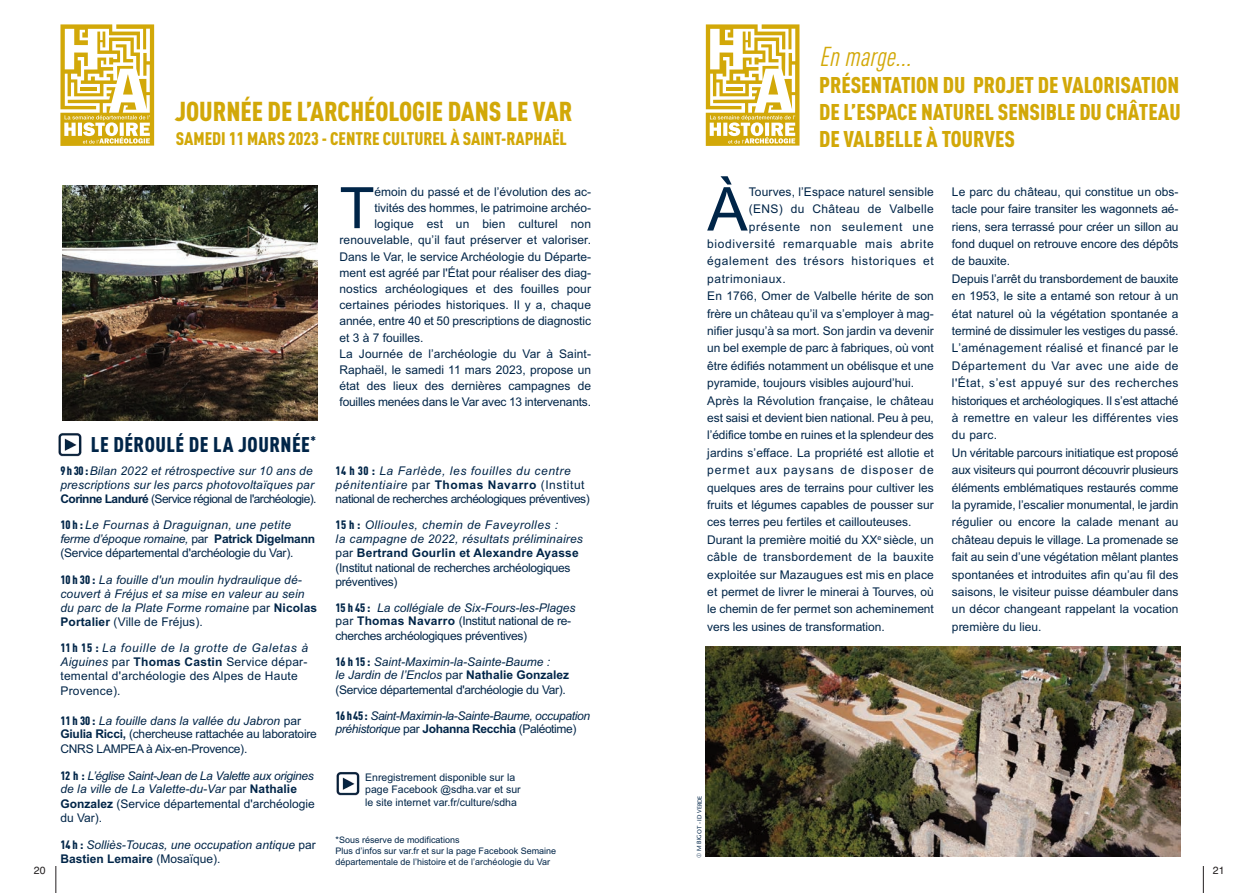
<style>
.page{position:relative;width:1259px;height:893px;background:#fff}
.page>*{position:absolute;margin:0;border:0;box-sizing:border-box;transform-origin:0 0}
.t1{font:60.6px "Arial";color:#002548}
.t2{font:57.15px "Arial";color:#002548}
.t3{font:900 27px "DIN Cond";color:#d2a808}
.t4{font:italic 27px "DIN Cond";color:#d2a808}
.t5{font:900 22.5px/27px "DIN Cond";color:#d2a808;text-align:justify}
.t6{font:900 21px "DIN Cond";letter-spacing:.025em;color:#002548}
.t7{font:900 18px "DIN Cond";color:#d2a808}
.t8{font:12px/17.4px "Arial";color:#002548;text-align:justify}
.t9{font:italic 12px/14px "Arial";letter-spacing:.01em;color:#002548}
.t10{font:12px/14.4px "Arial";letter-spacing:-.025em;color:#002548}
.t11{font:italic 12px/14.1px "Arial";letter-spacing:-.03em;color:#002548}
.t12{font:12px/14.1px "Arial";letter-spacing:-.035em;color:#002548}
.t13{font:12px/14.1px "Arial";letter-spacing:.02em;color:#002548}
.t14{font:12px/14.1px "Arial";letter-spacing:-.02em;color:#002548}
.t15{font:12px "Arial";letter-spacing:.055em;color:#002548}
.t16{font:italic 12px "Arial";letter-spacing:.035em;color:#002548}
.t17{font:12px "Arial";letter-spacing:.03em;color:#002548}
.t18{font:12px "Arial";letter-spacing:.045em;color:#002548}
.t19{font:10.5px "Arial";color:#002548}
.t20{font:10.5px "Helvetica";color:#231f20}
.t21{font:9px/10.8px "Arial";color:#002548}
.t22{font:6px "Stone Sans";color:#002548}
.s1{font-family:"DIN Cond";font-weight:900}
.s2{font-style:italic}
.s3{font-weight:700}
.s4{font-family:"DIN Cond";font-weight:900;font-style:normal}
.s5{font-style:normal}
.s6{font-weight:700;font-style:normal}
.s7{font-family:"DIN Cond"}
</style>
<div class="page">
<svg style="left:1203px;top:866px;width:1px;height:27px"></svg>
<svg style="left:56px;top:866px;width:1px;height:27px"></svg>
<img style="left:63px;top:186px;width:254px;height:234px">
<img style="left:706px;top:647px;width:474px;height:209px">
<svg style="left:60px;top:24px;width:94px;height:122px"></svg>
<svg style="left:706px;top:24px;width:93px;height:122px"></svg>
<img style="left:336px;top:772px;width:24px;height:24px">
<img style="left:58px;top:433px;width:24px;height:24px">
<p class="t3" style="left:175px;top:102px;width:399px">JOURNÉE DE L’ARCHÉOLOGIE DANS LE VAR</p>
<p class="t7" style="left:176px;top:132px;width:392px">SAMEDI 11 MARS 2023 - CENTRE CULTUREL À SAINT-RAPHAËL</p>
<p class="t4" style="left:819px;top:47px;width:99px">En marge...</p>
<p class="t5" style="left:819px;top:73px;width:363px">PRÉSENTATION DU PROJET DE VALORISATION DE L’ESPACE NATUREL SENSIBLE DU CHÂTEAU DE VALBELLE À TOURVES</p>
<p class="t1" style="left:707px;top:187px;width:42px">À</p>
<p class="t8" style="left:748px;top:184px;width:187px">Tourves, l’Espace naturel sensible</p>
<p class="t2" style="left:339px;top:187px;width:36px">T</p>
<p class="t8" style="left:374px;top:184px;width:218px">émoin du passé et de l’évolution des ac-</p>
<p class="t8" style="left:952px;top:184px;width:228px">Le parc du château, qui constitue un obs&shy;tacle pour faire transiter les wagonnets aé&shy;riens, sera terrassé pour créer un sillon au fond duquel on retrouve encore des dépôts de bauxite.</p>
<p class="t8" style="left:952px;top:271px;width:228px">Depuis l’arrêt du transbordement de bauxite en 1953, le site a entamé son retour à un état naturel où la végétation spontanée a terminé de dissimuler les vestiges du passé.</p>
<p class="t8" style="left:952px;top:341px;width:228px">L’aménagement réalisé et financé par le Département du Var avec une aide de l'État, s’est appuyé sur des recherches historiques et archéologiques. Il s’est attaché à remettre en valeur les différentes vies du parc.</p>
<p class="t8" style="left:952px;top:445px;width:228px">Un véritable parcours initiatique est proposé aux visiteurs qui pourront découvrir plusieurs éléments emblématiques restaurés comme la pyramide, l’escalier monumental, le jardin régulier ou encore la calade menant au château depuis le village. La promenade se fait au sein d’une végétation mêlant plantes spontanées et introduites afin qu’au fil des saisons, le visiteur puisse déambuler dans un décor changeant rappelant la vocation première du lieu.</p>
<p class="t8" style="left:374px;top:200px;width:218px">tivités des hommes, le patrimoine archéo-</p>
<p class="t8" style="left:374px;top:216px;width:218px">logique est un bien culturel non</p>
<p class="t8" style="left:339px;top:233px;width:253px">renouvelable, qu’il faut préserver et valoriser.</p>
<p class="t8" style="left:339px;top:249px;width:253px">Dans le Var, le service Archéologie du Départe-</p>
<p class="t8" style="left:339px;top:265px;width:253px">ment est agréé par l'État pour réaliser des diag-</p>
<p class="t8" style="left:339px;top:281px;width:253px">nostics archéologiques et des fouilles pour</p>
<p class="t8" style="left:339px;top:297px;width:253px">certaines périodes historiques. Il y a, chaque</p>
<p class="t8" style="left:339px;top:314px;width:253px">année, entre 40 et 50 prescriptions de diagnostic</p>
<p class="t8" style="left:339px;top:330px;width:86px">et 3 à 7 fouilles.</p>
<p class="t8" style="left:339px;top:347px;width:253px;line-height:16.2px">La Journée de l’archéologie du Var à Saint-Raphaël, le samedi 11 mars 2023, propose un état des lieux des dernières campagnes de fouilles menées dans le Var avec 13 intervenants.</p>
<p class="t17" style="left:748px;top:205px;width:187px">(ENS) du Château de Valbelle</p>
<p class="t15" style="left:748px;top:222px;width:187px">présente non seulement une</p>
<p class="t15" style="left:707px;top:239px;width:228px">biodiversité remarquable mais abrite</p>
<p class="t15" style="left:707px;top:257px;width:228px">également des trésors historiques et</p>
<p class="t18" style="left:707px;top:274px;width:80px">patrimoniaux.</p>
<p class="t8" style="left:707px;top:288px;width:228px">En 1766, Omer de Valbelle hérite de son frère un château qu’il va s’employer à mag&shy;nifier jusqu’à sa mort. Son jardin va devenir un bel exemple de parc à fabriques, où vont être édifiés notamment un obélisque et une pyramide, toujours visibles aujourd’hui.</p>
<p class="t8" style="left:707px;top:393px;width:228px">Après la Révolution française, le château est saisi et devient bien national. Peu à peu, l’édifice tombe en ruines et la splendeur des jardins s’efface. La propriété est allotie et permet aux paysans de disposer de quelques ares de terrains pour cultiver les fruits et légumes capables de pousser sur ces terres peu fertiles et caillouteuses.</p>
<p class="t8" style="left:707px;top:532px;width:228px">Durant la première moitié du XX<sup>e</sup> siècle, un câble de transbordement de la bauxite exploitée sur Mazaugues est mis en place et permet de livrer le minerai à Tourves, où le chemin de fer permet son acheminement vers les usines de transformation.</p>
<p class="t6" style="left:91px;top:437px;width:227px">LE DÉROULÉ DE LA JOURNÉE<sup>*</sup></p>
<p class="t12" style="left:335px;top:465px;width:256px"><span class="s1">14 h 30 :</span> <span class="s2">La Farlède, les fouilles du centre pénitentiaire</span> par <span class="s3">Thomas Navarro</span> (Institut national de recherches archéologiques préventives)</p>
<p class="t16" style="left:335px;top:520px;width:224px"><span class="s4">15 h :</span> Ollioules, chemin de Faveyrolles :</p>
<p class="t10" style="left:335px;top:533px;width:249px"><span class="s2">la campagne de 2022, résultats préliminaires </span>par <span class="s3">Bertrand Gourlin et Alexandre Ayasse </span>(Institut national de recherches archéologiques préventives)</p>
<p class="t10" style="left:335px;top:602px;width:241px"><span class="s1">15 h 45 :</span> <span class="s2">La collégiale de Six-Fours-les-Plages </span>par <span class="s3">Thomas Navarro</span> (Institut national de re&shy;cherches archéologiques préventives)</p>
<p class="t9" style="left:335px;top:656px;width:216px"><span class="s4">16 h 15 :</span> Saint-Maximin-la-Sainte-Baume :</p>
<p class="t10" style="left:335px;top:669px;width:235px"><span class="s2">le Jardin de l’Enclos</span> par <span class="s3">Nathalie Gonzalez </span>(Service départemental d'archéologie du Var).</p>
<p class="t11" style="left:335px;top:710px;width:256px;line-height:13.6px"><span class="s4">16 h 45 :</span> Saint-Maximin-la-Sainte-Baume, occupation préhistorique <span class="s5">par</span> <span class="s6">Johanna Recchia</span> <span class="s5">(Paléotime)</span></p>
<p class="t9" style="left:60px;top:465px;width:258px"><span class="s4">9 h 30 :</span> Bilan 2022 et rétrospective sur 10 ans de prescriptions sur les parcs photovoltaïques par<br><span class="s6">Corinne Landuré</span> <span class="s5">(Service régional de l'archéologie).</span></p>
<p class="t9" style="left:60px;top:519px;width:256px"><span class="s4">10 h :</span> Le Fournas à Draguignan, une petite ferme d’époque romaine, <span class="s5">par</span> <span class="s6">Patrick Digelmann </span><span class="s5">(Service départemental d'archéologie du Var).</span></p>
<p class="t9" style="left:60px;top:574px;width:258px"><span class="s4">10 h 30 :</span> La fouille d'un moulin hydraulique dé&shy;couvert à Fréjus et sa mise en valeur au sein du parc de la Plate Forme romaine <span class="s5">par</span> <span class="s6">Nicolas Portalier</span> <span class="s5">(Ville de Fréjus).</span></p>
<p class="t13" style="left:60px;top:642px;width:249px"><span class="s1">11 h 15 :</span> <span class="s2">La fouille de la grotte de Galetas à Aiguines</span> par <span class="s3">Thomas Castin</span> Service dépar&shy;temental d'archéologie des Alpes de Haute Provence).</p>
<p class="t14" style="left:60px;top:714px;width:258px"><span class="s1">11 h 30 :</span> <span class="s2">La fouille dans la vallée du Jabron</span> par<br><span class="s3">Giulia Ricci,</span> (chercheuse rattachée au laboratoire<br>CNRS LAMPEA à Aix-en-Provence).</p>
<p class="t11" style="left:60px;top:769px;width:256px"><span class="s4">12 h :</span> L’église Saint-Jean de La Valette aux origines de la ville de La Valette-du-Var <span class="s5">par</span> <span class="s6">Nathalie Gonzalez</span> <span class="s5">(Service départemental d'archéologie du Var).</span></p>
<p class="t9" style="left:60px;top:839px;width:257px"><span class="s4">14 h :</span> Solliès-Toucas, une occupation antique <span class="s5">par<br></span><span class="s6">Bastien Lemaire</span> <span class="s5">(Mosaïque).</span></p>
<p class="t19" style="left:365px;top:773px;width:151px">Enregistrement disponible sur la</p>
<p class="t19" style="left:365px;top:786px;width:157px">page Facebook @sdha.var et sur</p>
<p class="t19" style="left:365px;top:798px;width:153px">le site internet var.fr/culture/sdha</p>
<p class="t22" style="left:696px;top:858px;width:64px;rotate:-89deg"><span class="s7">©</span> M BIGOT - ID VERDE</p>
<p class="t21" style="left:335px;top:835px;width:126px">*Sous réserve de modifications</p>
<p class="t21" style="left:335px;top:846px;width:222px">Plus d’infos sur var.fr et sur la page Facebook Semaine départementale de l’histoire et de l’archéologie du Var</p>
<p class="t20" style="left:34px;top:866px;width:13px">20</p>
<p class="t20" style="left:1213px;top:866px;width:13px">21</p>
</div>
